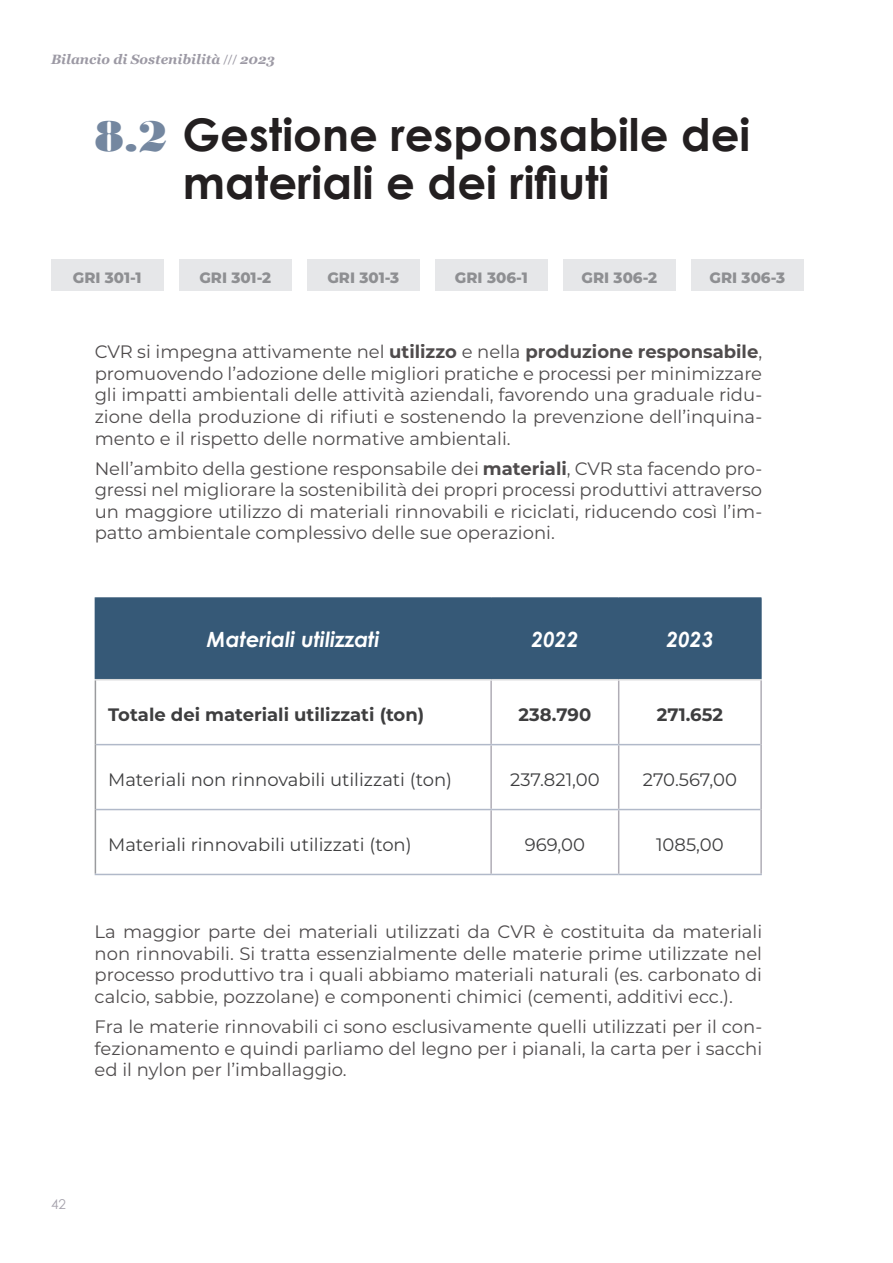
<style>
.page{position:relative;width:893px;height:1263px;background:#fff}
.page>*{position:absolute;margin:0;border:0;box-sizing:border-box;transform-origin:0 0}
.Text_-_bodoni{font:700 45px/48px "Century Gothic";color:#231f20}
.Text_SX{font:italic 700 21px "Century Gothic";color:#fff}
.t1{font:18px/21.6px "Montserrat";color:#231f20;text-align:justify}
.Text_SX-2{font:18px "Montserrat";color:#3e3e3f}
.Text_SX-3{font:700 18px "Montserrat";color:#3e3e3f}
.Text_DX{font:18px "Montserrat";color:#3e3e3f}
.Text_DX-2{font:700 18px "Montserrat";color:#3e3e3f}
.Text_-_Montserrat{font:800 15px "Montserrat";color:#8e8f92}
.t2{font:italic 700 13.5px "Georgia";color:#9c99a4}
.t3{font:13.5px "Century Gothic";color:#a6a3ad}
.s1{font-family:"Myriad Pro";font-weight:400;font-style:normal}
.s2{font-family:"Bodoni MT Black";font-weight:400;color:#7487a0}
.s3{color:#fff}
.s4{font-weight:700}
</style>
<div class="page">
<div style="left:51px;top:260px;width:112px;height:31px;background:#e6e7e9"></div>
<div style="left:435px;top:260px;width:113px;height:31px;background:#e6e7e9"></div>
<div style="left:307px;top:260px;width:113px;height:31px;background:#e6e7e9"></div>
<div style="left:691px;top:260px;width:113px;height:31px;background:#e6e7e9"></div>
<div style="left:179px;top:260px;width:113px;height:31px;background:#e6e7e9"></div>
<div style="left:563px;top:260px;width:113px;height:31px;background:#e6e7e9"></div>
<div style="left:96px;top:598px;width:665px;height:81px;background:#365977"></div>
<svg style="left:96px;top:810px;width:664px;height:64px"></svg>
<hr style="left:490px;top:680px;width:2px;height:64px;background:#b0adb6">
<hr style="left:618px;top:680px;width:1px;height:64px;background:#b0adb6">
<hr style="left:490px;top:745px;width:2px;height:64px;background:#b0adb6">
<hr style="left:618px;top:745px;width:1px;height:64px;background:#b0adb6">
<hr style="left:490px;top:810px;width:2px;height:64px;background:#b0adb6">
<hr style="left:618px;top:810px;width:1px;height:64px;background:#b0adb6">
<hr style="left:96px;top:744px;width:395px;height:1px;background:#b1b9c9">
<hr style="left:491px;top:744px;width:128px;height:1px;background:#b1b9c9">
<hr style="left:619px;top:744px;width:141px;height:1px;background:#b1b9c9">
<hr style="left:96px;top:809px;width:395px;height:1px;background:#b1b9c9">
<hr style="left:491px;top:809px;width:128px;height:1px;background:#b1b9c9">
<hr style="left:619px;top:809px;width:141px;height:1px;background:#b1b9c9">
<hr style="left:491px;top:598px;width:1px;height:81px;background:#365977">
<hr style="left:618px;top:598px;width:1px;height:81px;background:#365977">
<hr style="left:95px;top:597px;width:396px;height:1px;background:#365977">
<hr style="left:491px;top:597px;width:128px;height:1px;background:#365977">
<hr style="left:619px;top:597px;width:143px;height:1px;background:#365977">
<hr style="left:761px;top:598px;width:1px;height:81px;background:#365977">
<hr style="left:95px;top:598px;width:1px;height:81px;background:#365977">
<hr style="left:95px;top:679px;width:396px;height:1px;background:#d9dadb">
<hr style="left:491px;top:679px;width:128px;height:1px;background:#d9dadb">
<hr style="left:619px;top:679px;width:143px;height:1px;background:#d9dadb">
<hr style="left:95px;top:680px;width:1px;height:65px;background:#9a9b9e">
<hr style="left:95px;top:745px;width:1px;height:64px;background:#9a9b9e">
<hr style="left:95px;top:809px;width:1px;height:65px;background:#9a9b9e">
<hr style="left:760px;top:680px;width:2px;height:65px;background:#b0adb6">
<hr style="left:760px;top:745px;width:2px;height:64px;background:#b0adb6">
<hr style="left:760px;top:809px;width:2px;height:65px;background:#b0adb6">
<hr style="left:95px;top:874px;width:396px;height:1px;background:#b1b9c9">
<hr style="left:491px;top:874px;width:128px;height:1px;background:#b1b9c9">
<hr style="left:619px;top:874px;width:143px;height:1px;background:#b1b9c9">
<p class="t2" style="left:51px;top:51px;width:225px">Bilancio di Sostenibilità <span class="s1">///</span> 2023</p>
<p class="Text_-_bodoni" style="left:95px;top:109px;width:657px"><span class="s2">8.2</span> Gestione responsabile dei <span class="s3">xxx</span> materiali e dei rifiuti</p>
<p class="Text_-_Montserrat" style="left:73px;top:266px;width:70px">GRI 301-1</p>
<p class="Text_-_Montserrat" style="left:199px;top:266px;width:73px">GRI 301-2</p>
<p class="Text_-_Montserrat" style="left:327px;top:266px;width:73px">GRI 301-3</p>
<p class="Text_-_Montserrat" style="left:455px;top:266px;width:74px">GRI 306-1</p>
<p class="Text_-_Montserrat" style="left:582px;top:266px;width:77px">GRI 306-2</p>
<p class="Text_-_Montserrat" style="left:710px;top:266px;width:77px">GRI 306-3</p>
<p class="t1" style="left:95px;top:340px;width:669px">CVR si impegna attivamente nel <span class="s4">utilizzo</span> e nella <span class="s4">produzione responsabile</span>, promuovendo l’adozione delle migliori pratiche e processi per minimizzare gli impatti ambientali delle attività aziendali, favorendo una graduale ridu&shy;zione della produzione di rifiuti e sostenendo la prevenzione dell’inquina&shy;mento e il rispetto delle normative ambientali.</p>
<p class="t1" style="left:95px;top:457px;width:669px">Nell’ambito della gestione responsabile dei <span class="s4">materiali</span>, CVR sta facendo pro&shy;gressi nel migliorare la sostenibilità dei propri processi produttivi attraverso un maggiore utilizzo di materiali rinnovabili e riciclati, riducendo così l’im&shy;patto ambientale complessivo delle sue operazioni.</p>
<p class="Text_SX" style="left:207px;top:623px;width:174px">Materiali utilizzati</p>
<p class="Text_SX" style="left:531px;top:623px;width:49px">2022</p>
<p class="Text_SX" style="left:666px;top:623px;width:49px">2023</p>
<p class="Text_SX-3" style="left:108px;top:701px;width:318px">Totale dei materiali utilizzati (ton)</p>
<p class="Text_DX-2" style="left:519px;top:701px;width:74px">238.790</p>
<p class="Text_DX-2" style="left:657px;top:701px;width:68px">271.652</p>
<p class="Text_SX-2" style="left:108px;top:767px;width:345px">Materiali non rinnovabili utilizzati (ton)</p>
<p class="Text_DX" style="left:510px;top:767px;width:91px">237.821,00</p>
<p class="Text_DX" style="left:643px;top:767px;width:96px">270.567,00</p>
<p class="Text_SX-2" style="left:108px;top:832px;width:305px">Materiali rinnovabili utilizzati (ton)</p>
<p class="Text_DX" style="left:525px;top:832px;width:62px">969,00</p>
<p class="Text_DX" style="left:656px;top:832px;width:69px">1085,00</p>
<p class="t1" style="left:95px;top:920px;width:669px">La maggior parte dei materiali utilizzati da CVR è costituita da materiali non rinnovabili. Si tratta essenzialmente delle materie prime utilizzate nel processo produttivo tra i quali abbiamo materiali naturali (es. carbonato di calcio, sabbie, pozzolane) e componenti chimici (cementi, additivi ecc.).</p>
<p class="t1" style="left:95px;top:1015px;width:669px">Fra le materie rinnovabili ci sono esclusivamente quelli utilizzati per il con&shy;fezionamento e quindi parliamo del legno per i pianali, la carta per i sacchi ed il nylon per l’imballaggio.</p>
<p class="t3" style="left:51px;top:1195px;width:16px">42</p>
</div>
